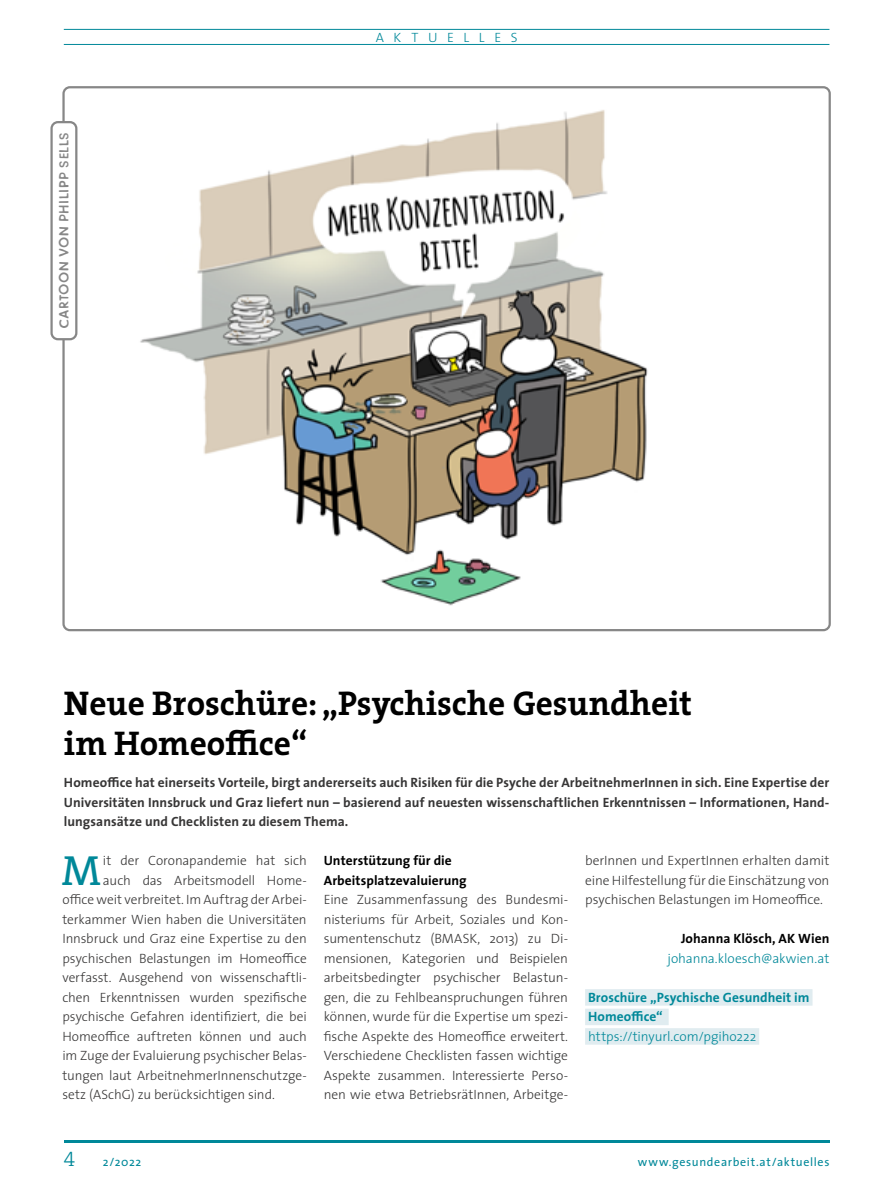
<style>
.page{position:relative;width:872px;height:1191px;background:#fff}
.page>*{position:absolute;margin:0;border:0;box-sizing:border-box;transform-origin:0 0}
.t1{font:42.45px "The Serif";color:#089}
.t2{font:700 34.5px/40.5px "The Serif";color:#000}
.t3{font:21px "The Serif Light Caps";color:#089}
.t4{font:300 13.5px/19.5px "The Sans";letter-spacing:-.005em;color:#373636;text-align:justify}
.t5{font:700 13.5px/19.5px "The Sans";letter-spacing:.005em;color:#373636;text-align:justify}
.t6{font:700 13.5px/19.5px "The Sans";letter-spacing:.005em;color:#000}
.t7{font:300 13.5px "The Sans";color:#089}
.t8{font:700 13.5px/19.5px "The Sans";letter-spacing:.005em;color:#089}
.t9{font:13.5px "CA Postal";letter-spacing:.03em;color:#878787}
.t10{font:300 13.5px "The Sans";letter-spacing:.72em;color:#089}
.t11{font:12px "The Sans";letter-spacing:.055em;color:#089}
</style>
<div class="page">
<img style="left:65px;top:110px;width:583px;height:518px">
<hr style="left:64px;top:29px;width:765px;height:1px;background:#089">
<hr style="left:64px;top:44px;width:765px;height:1px;background:#089">
<hr style="left:64px;top:1140px;width:765px;height:2px;background:#089">
<div style="left:52px;top:122px;width:24px;height:217px;background:#fff;border-radius:6px"></div>
<div style="left:50px;top:121px;width:27px;height:219px;border:2px solid #878787;border-radius:6px"></div>
<div style="left:585px;top:989px;width:227px;height:16px;background:#e0ecf0"></div>
<div style="left:585px;top:1008px;width:83px;height:17px;background:#e0ecf0"></div>
<div style="left:585px;top:1028px;width:174px;height:16px;background:#e0ecf0"></div>
<p class="t9" style="left:53px;top:329px;width:199px;rotate:-90deg">CARTOON VON PHILIPP SELLS</p>
<p class="t10" style="left:376px;top:26px;width:143px">AKTUELLES</p>
<h2 class="t2" style="left:64px;top:682px;width:629px">Neue Broschüre: „Psychische Gesundheit im Homeoffice“</h2>
<p class="t5" style="left:64px;top:772px;width:767px">Homeoffice hat einerseits Vorteile, birgt andererseits auch Risiken für die Psyche der ArbeitnehmerInnen in sich. Eine Expertise der Universitäten Innsbruck und Graz liefert nun – basierend auf neuesten wissenschaftlichen Erkenntnissen – Informationen, Hand&shy;lungsansätze und Checklisten zu diesem Thema.</p>
<h1 class="t1" style="left:62px;top:835px;width:40px">M</h1>
<p class="t4" style="left:103px;top:850px;width:205px">it der Coronapandemie hat sich</p>
<p class="t4" style="left:103px;top:870px;width:205px">auch das Arbeitsmodell Home-</p>
<p class="t4" style="left:62px;top:889px;width:246px">office weit verbreitet. Im Auftrag der Arbei-</p>
<p class="t4" style="left:62px;top:909px;width:246px">terkammer Wien haben die Universitäten</p>
<p class="t4" style="left:62px;top:928px;width:246px">Innsbruck und Graz eine Expertise zu den</p>
<p class="t4" style="left:62px;top:948px;width:246px">psychischen Belastungen im Homeoffice</p>
<p class="t4" style="left:62px;top:967px;width:246px">verfasst. Ausgehend von wissenschaftli-</p>
<p class="t4" style="left:62px;top:987px;width:246px">chen Erkenntnissen wurden spezifische</p>
<p class="t4" style="left:62px;top:1006px;width:246px">psychische Gefahren identifiziert, die bei</p>
<p class="t4" style="left:62px;top:1026px;width:246px">Homeoffice auftreten können und auch</p>
<p class="t4" style="left:62px;top:1045px;width:246px">im Zuge der Evaluierung psychischer Belas-</p>
<p class="t4" style="left:62px;top:1065px;width:246px">tungen laut ArbeitnehmerInnenschutzge-</p>
<p class="t4" style="left:62px;top:1084px;width:214px">setz (ASchG) zu berücksichtigen sind.</p>
<p class="t6" style="left:324px;top:850px;width:144px">Unterstützung für die<br>Arbeitsplatzevaluierung</p>
<p class="t4" style="left:324px;top:889px;width:246px">Eine Zusammenfassung des Bundesmi&shy;nisteriums für Arbeit, Soziales und Kon&shy;sumentenschutz (BMASK, 2013) zu Di&shy;mensionen, Kategorien und Beispielen arbeitsbedingter psychischer Belastun&shy;gen, die zu Fehlbeanspruchungen führen können, wurde für die Expertise um spezi&shy;fische Aspekte des Homeoffice erweitert.<br>Verschiedene Checklisten fassen wichtige Aspekte zusammen. Interessierte Perso&shy;nen wie etwa BetriebsrätInnen, Arbeitge-</p>
<p class="t4" style="left:585px;top:850px;width:246px">berInnen und ExpertInnen erhalten damit eine Hilfestellung für die Einschätzung von psychischen Belastungen im Homeoffice.</p>
<p class="t6" style="left:681px;top:928px;width:150px">Johanna Klösch, AK Wien</p>
<p class="t7" style="left:667px;top:947px;width:163px">johanna.kloesch@akwien.at</p>
<p class="t8" style="left:588px;top:987px;width:223px">Broschüre „Psychische Gesundheit im<br>Homeoffice“</p>
<p class="t7" style="left:588px;top:1025px;width:170px">https://tinyurl.com/pgiho222</p>
<h3 class="t3" style="left:64px;top:1141px;width:13px">4</h3>
<p class="t11" style="left:103px;top:1151px;width:40px">2/2022</p>
<p class="t11" style="left:638px;top:1151px;width:193px">www.gesundearbeit.at/aktuelles</p>
</div>
